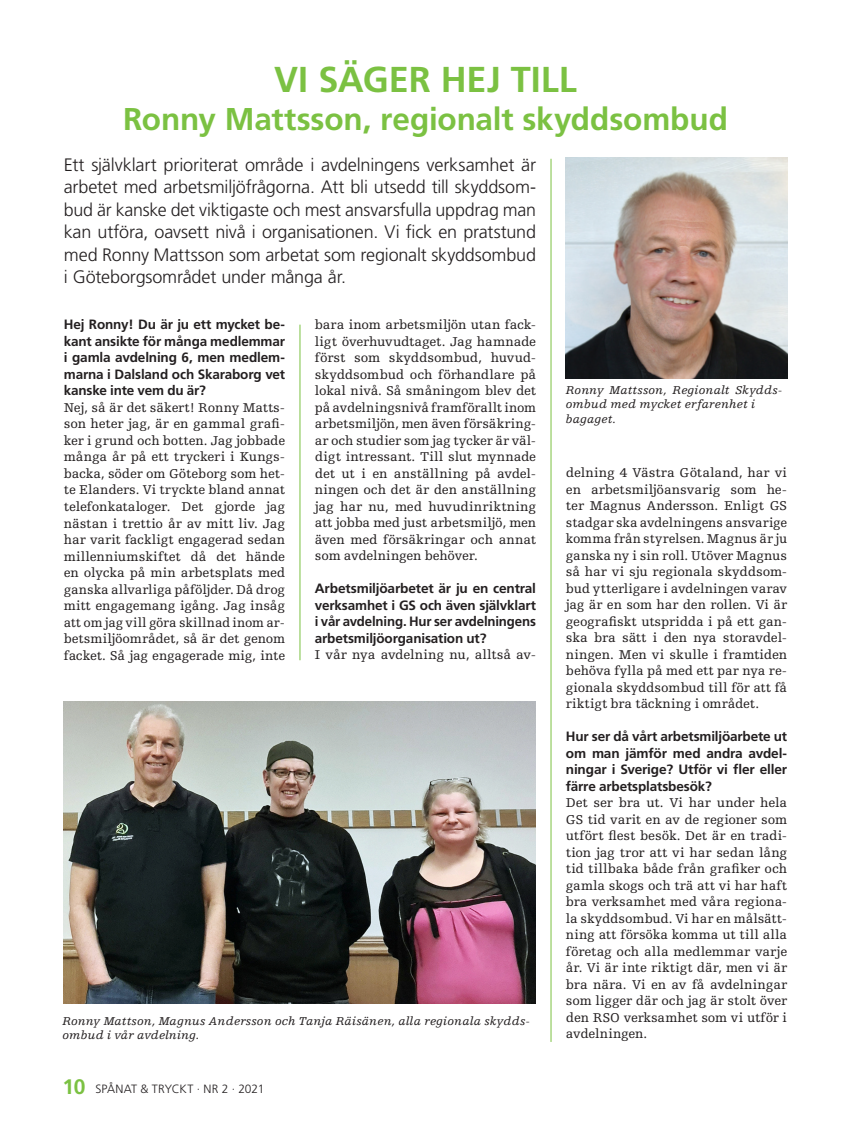
<style>
.page{position:relative;width:851px;height:1127px;background:#fff}
.page>*{position:absolute;margin:0;border:0;box-sizing:border-box;transform-origin:0 0}
.t1{font:700 36px "Frutiger";color:#7bc142}
.t2{font:700 31.5px "Frutiger";letter-spacing:-.005em;color:#7bc142}
.t3{font:300 18px/22.5px "Frutiger";letter-spacing:-.01em;color:#231f20;text-align:justify}
.t4{font:13.5px/16.5px "Egyptienne F";letter-spacing:-.005em;color:#231f20;text-align:justify}
.t5{font:700 13.5px/16.5px "Frutiger";letter-spacing:-.01em;color:#231f20;text-align:justify}
.t6{font:italic 12px/14.4px "Egyptienne F";letter-spacing:.015em;color:#231f20}
.t7{font:300 12px "Frutiger";letter-spacing:-.01em;color:#231f20}
.s1{font-weight:700;font-size:21px;color:#7bc142}
</style>
<div class="page">
<img style="left:566px;top:157px;width:221px;height:221px">
<hr style="left:299px;top:325px;width:1px;height:335px;background:#7bc142">
<hr style="left:550px;top:159px;width:1px;height:883px;background:#7bc142">
<img style="left:64px;top:702px;width:471px;height:301px">
<h1 class="t1" style="left:274px;top:58px;width:304px">VI SÄGER HEJ TILL</h1>
<h2 class="t2" style="left:123px;top:100px;width:606px">Ronny Mattsson, regionalt skyddsombud</h2>
<p class="t3" style="left:64px;top:153px;width:473px">Ett självklart prioriterat område i avdelningens verksamhet är arbetet med arbetsmiljöfrågorna. Att bli utsedd till skyddsom&shy;bud är kanske det viktigaste och mest ansvarsfulla uppdrag man kan utföra, oavsett nivå i organisationen. Vi fick en pratstund med Ronny Mattsson som arbetat som regionalt skyddsombud i Göteborgsområdet under många år.</p>
<p class="t5" style="left:64px;top:316px;width:223px">Hej Ronny! Du är ju ett mycket be&shy;kant ansikte för många medlemmar i gamla avdelning 6, men medlem&shy;marna i Dalsland och Skaraborg vet kanske inte vem du är?</p>
<p class="t4" style="left:64px;top:399px;width:223px">Nej, så är det säkert! Ronny Matts&shy;son heter jag, är en gammal grafi&shy;ker i grund och botten. Jag jobbade många år på ett tryckeri i Kungs&shy;backa, söder om Göteborg som het&shy;te Elanders. Vi tryckte bland annat telefonkataloger. Det gjorde jag nästan i trettio år av mitt liv. Jag har varit fackligt engagerad sedan millenniumskiftet då det hände en olycka på min arbetsplats med ganska allvarliga påföljder. Då drog mitt engagemang igång. Jag insåg att om jag vill göra skillnad inom ar&shy;betsmiljöområdet, så är det genom facket. Så jag engagerade mig, inte</p>
<p class="t4" style="left:315px;top:317px;width:223px">bara inom arbetsmiljön utan fack&shy;ligt överhuvudtaget. Jag hamnade först som skyddsombud, huvud&shy;skyddsombud och förhandlare på lokal nivå. Så småningom blev det på avdelningsnivå framförallt inom arbetsmiljön, men även försäkring&shy;ar och studier som jag tycker är väl&shy;digt intressant. Till slut mynnade det ut i en anställning på avdel&shy;ningen och det är den anställning jag har nu, med huvudinriktning att jobba med just arbetsmiljö, men även med försäkringar och annat som avdelningen behöver.</p>
<p class="t5" style="left:315px;top:580px;width:223px">Arbetsmiljöarbetet är ju en central verksamhet i GS och även självklart i vår avdelning. Hur ser avdelningens arbetsmiljöorganisation ut?</p>
<p class="t4" style="left:315px;top:647px;width:223px">I vår nya avdelning nu, alltså av-</p>
<p class="t6" style="left:63px;top:1014px;width:468px">Ronny Mattson, Magnus Andersson och Tanja Räisänen, alla regionala skydds&shy;ombud i vår avdelning.</p>
<p class="t7" style="left:63px;top:1082px;width:203px"><span class="s1">10</span> SPÅNAT &amp; TRYCKT · NR 2 · 2021</p>
<p class="t6" style="left:566px;top:383px;width:217px">Ronny Mattsson, Regionalt Skydds&shy;ombud med mycket erfarenhet i bagaget.</p>
<p class="t4" style="left:566px;top:465px;width:223px">delning 4 Västra Götaland, har vi en arbetsmiljöansvarig som he&shy;ter Magnus Andersson. Enligt GS stadgar ska avdelningens ansvarige komma från styrelsen. Magnus är ju ganska ny i sin roll. Utöver Magnus så har vi sju regionala skyddsom&shy;bud ytterligare i avdelningen varav jag är en som har den rollen. Vi är geografiskt utspridda i på ett gan&shy;ska bra sätt i den nya storavdel&shy;ningen. Men vi skulle i framtiden behöva fylla på med ett par nya re&shy;gionala skyddsombud till för att få riktigt bra täckning i området.</p>
<p class="t5" style="left:566px;top:728px;width:223px">Hur ser då vårt arbetsmiljöarbete ut om man jämför med andra avdel&shy;ningar i Sverige? Utför vi fler eller färre arbetsplatsbesök?</p>
<p class="t4" style="left:566px;top:795px;width:223px">Det ser bra ut. Vi har under hela GS tid varit en av de regioner som utfört flest besök. Det är en tradi&shy;tion jag tror att vi har sedan lång tid tillbaka både från grafiker och gamla skogs och trä att vi har haft bra verksamhet med våra regiona&shy;la skyddsombud. Vi har en målsätt&shy;ning att försöka komma ut till alla företag och alla medlemmar varje år. Vi är inte riktigt där, men vi är bra nära. Vi en av få avdelningar som ligger där och jag är stolt över den RSO verksamhet som vi utför i avdelningen.</p>
</div>
